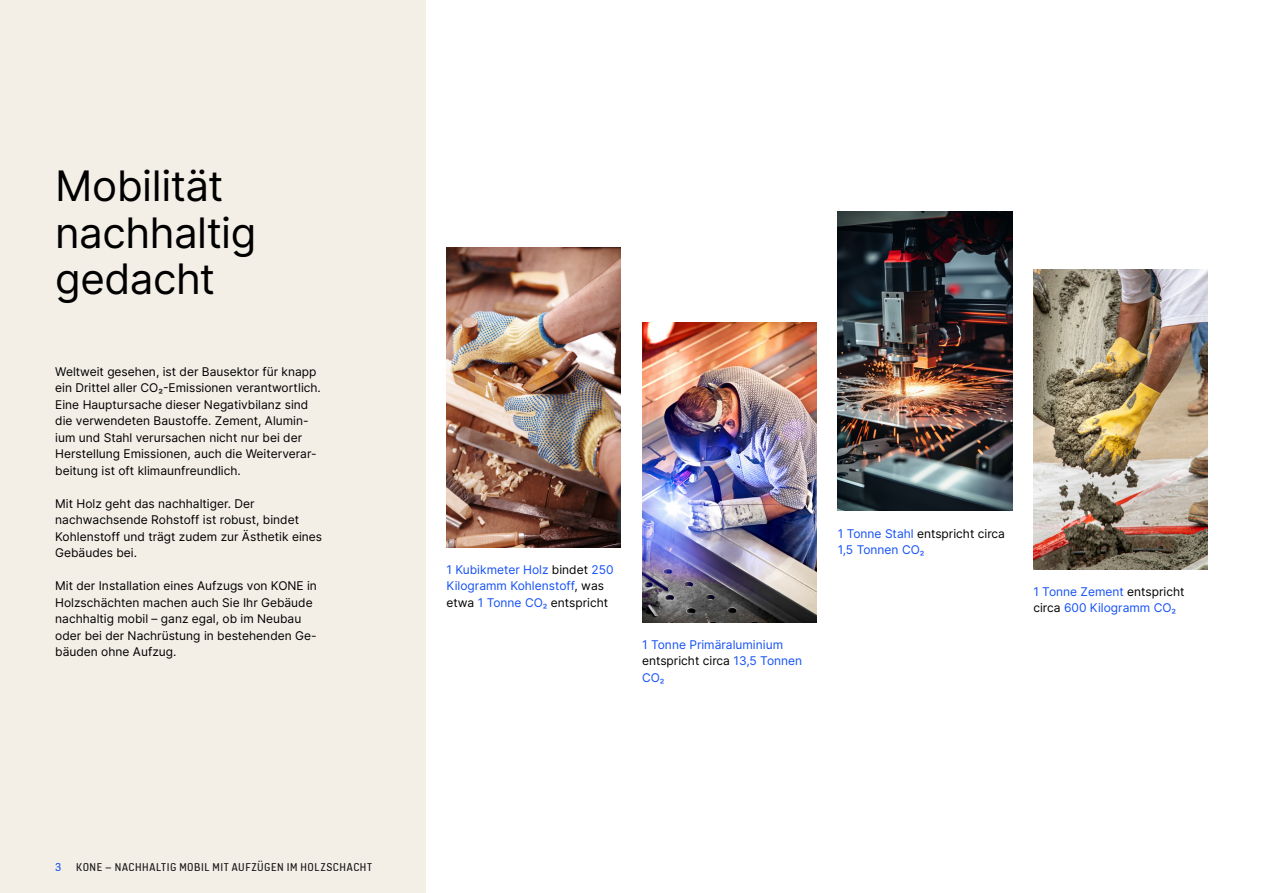
<style>
.page{position:relative;width:1263px;height:893px;background:#fff}
.page>*{position:absolute;margin:0;border:0;box-sizing:border-box;transform-origin:0 0}
.Headline_1{font:42px/46.5px "Inter";letter-spacing:-.01em;color:#000}
.Contents{font:12px/16.5px "Inter";color:#000}
.Bodycopy__first_paragraph{font:12px/16.5px "Inter";color:#1450f5}
.t1{font:12px "KONE Information";letter-spacing:.045em;color:#141414}
.s1{color:#1450f5}
.s2{color:#000}
</style>
<div class="page">
<div style="left:0;top:0;width:425px;height:893px;background:#f3eee6"></div>
<img style="left:446px;top:247px;width:175px;height:300px">
<img style="left:642px;top:323px;width:174px;height:299px">
<img style="left:838px;top:211px;width:174px;height:300px">
<img style="left:1033px;top:270px;width:175px;height:299px">
<p class="Headline_1" style="left:55px;top:162px;width:202px">Mobilität nachhaltig gedacht</p>
<p class="Contents" style="left:55px;top:363px;width:267px">Weltweit gesehen, ist der Bausektor für knapp ein Drittel aller CO2-Emissionen verantwortlich.<br>Eine Hauptursache dieser Negativbilanz sind die verwendeten Baustoffe. Zement, Alumin&shy;ium und Stahl verursachen nicht nur bei der Herstellung Emissionen, auch die Weiterverar&shy;beitung ist oft klimaunfreundlich.</p>
<p class="Contents" style="left:55px;top:495px;width:268px">Mit Holz geht das nachhaltiger. Der nachwachsende Rohstoff ist robust, bindet Kohlenstoff und trägt zudem zur Ästhetik eines Gebäudes bei.</p>
<p class="Contents" style="left:55px;top:577px;width:263px">Mit der Installation eines Aufzugs von KONE in Holzschächten machen auch Sie Ihr Gebäude nachhaltig mobil – ganz egal, ob im Neubau oder bei der Nachrüstung in bestehenden Ge&shy;bäuden ohne Aufzug.</p>
<p class="t1" style="left:55px;top:859px;width:318px"><span class="s1">3</span> KONE – NACHHALTIG MOBIL MIT AUFZÜGEN IM HOLZSCHACHT</p>
<p class="Bodycopy__first_paragraph" style="left:446px;top:561px;width:169px">1 Kubikmeter Holz <span class="s2">bindet</span> 250<br>Kilogramm Kohlenstoff<span class="s2">, was etwa</span> 1 Tonne CO2 <span class="s2">entspricht</span></p>
<p class="Bodycopy__first_paragraph" style="left:642px;top:636px;width:162px">1 Tonne Primäraluminium <span class="s2">entspricht circa</span> 13,5 Tonnen<br>CO2</p>
<p class="Bodycopy__first_paragraph" style="left:838px;top:525px;width:169px">1 Tonne Stahl <span class="s2">entspricht circa<br></span>1,5 Tonnen CO2</p>
<p class="Bodycopy__first_paragraph" style="left:1033px;top:583px;width:153px">1 Tonne Zement <span class="s2">entspricht circa</span> 600 Kilogramm CO2</p>
</div>
